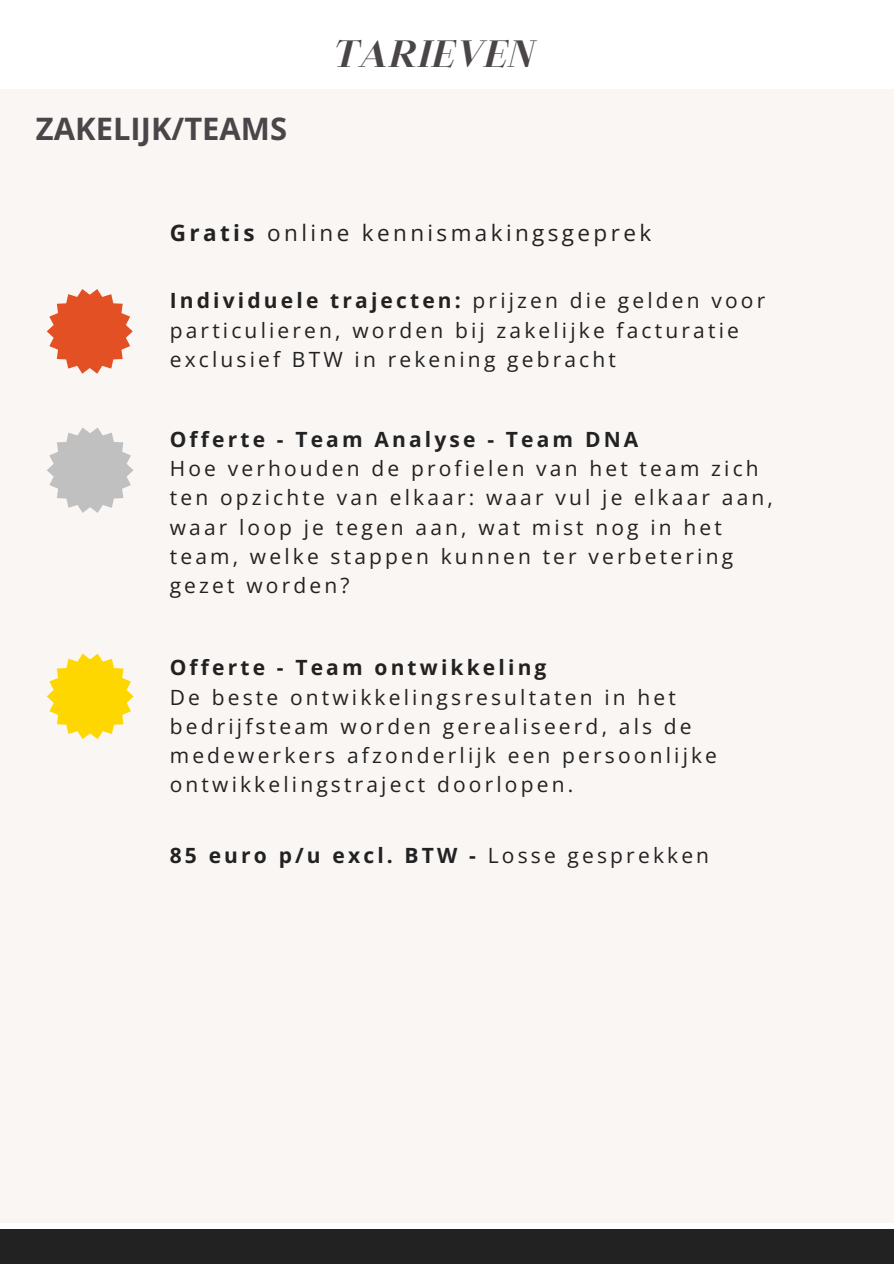
<style>
.page{position:relative;width:894px;height:1264px;background:#fff}
.page>*{position:absolute;margin:0;border:0;box-sizing:border-box;transform-origin:0 0}
.t1{font:italic 500 36.9px "Allrounder Didone Big";color:#4a4549}
.t2{font:700 30.9px "Open Sans";color:#4a4549}
.t3{font:22.5px "Open Sans";letter-spacing:.15em;color:#222}
.t4{font:21px/29.2px "Open Sans";letter-spacing:.15em;color:#222}
.t5{font:700 21px "Open Sans";letter-spacing:.15em;color:#222}
.s1{font-weight:700}
.s2{font-weight:400}
</style>
<div class="page">
<div style="left:0;top:1229px;width:893px;height:34px;background:#222"></div>
<div style="left:0;top:89px;width:893px;height:1133px;background:#faf6f4"></div>
<svg style="left:47px;top:289px;width:85px;height:84px"></svg>
<svg style="left:47px;top:653px;width:86px;height:86px"></svg>
<svg style="left:47px;top:427px;width:86px;height:86px"></svg>
<p class="t2" style="left:36px;top:107px;width:253px">ZAKELIJK/TEAMS</p>
<p class="t1" style="left:332px;top:25px;width:203px">TARIEVEN</p>
<p class="t3" style="left:170px;top:217px;width:483px"><span class="s1">Gratis</span> online kennismakingsgeprek</p>
<p class="t4" style="left:170px;top:285px;width:597px"><span class="s1">Individuele trajecten:</span> prijzen die gelden voor particulieren, worden bij zakelijke facturatie exclusief BTW in rekening gebracht</p>
<p class="t5" style="left:170px;top:424px;width:470px">Offerte - Team Analyse - Team DNA</p>
<p class="t4" style="left:170px;top:453px;width:604px">Hoe verhouden de profielen van het team zich ten opzichte van elkaar: waar vul je elkaar aan, waar loop je tegen aan, wat mist nog in het team, welke stappen kunnen ter verbetering gezet worden?</p>
<p class="t5" style="left:170px;top:653px;width:378px">Offerte - Team ontwikkeling</p>
<p class="t4" style="left:170px;top:681px;width:548px">De beste ontwikkelingsresultaten in het bedrijfsteam worden gerealiseerd, als de medewerkers afzonderlijk een persoonlijke ontwikkelingstraject doorlopen.</p>
<p class="t5" style="left:170px;top:841px;width:540px">85 euro p/u excl. BTW - <span class="s2">Losse gesprekken</span></p>
</div>
